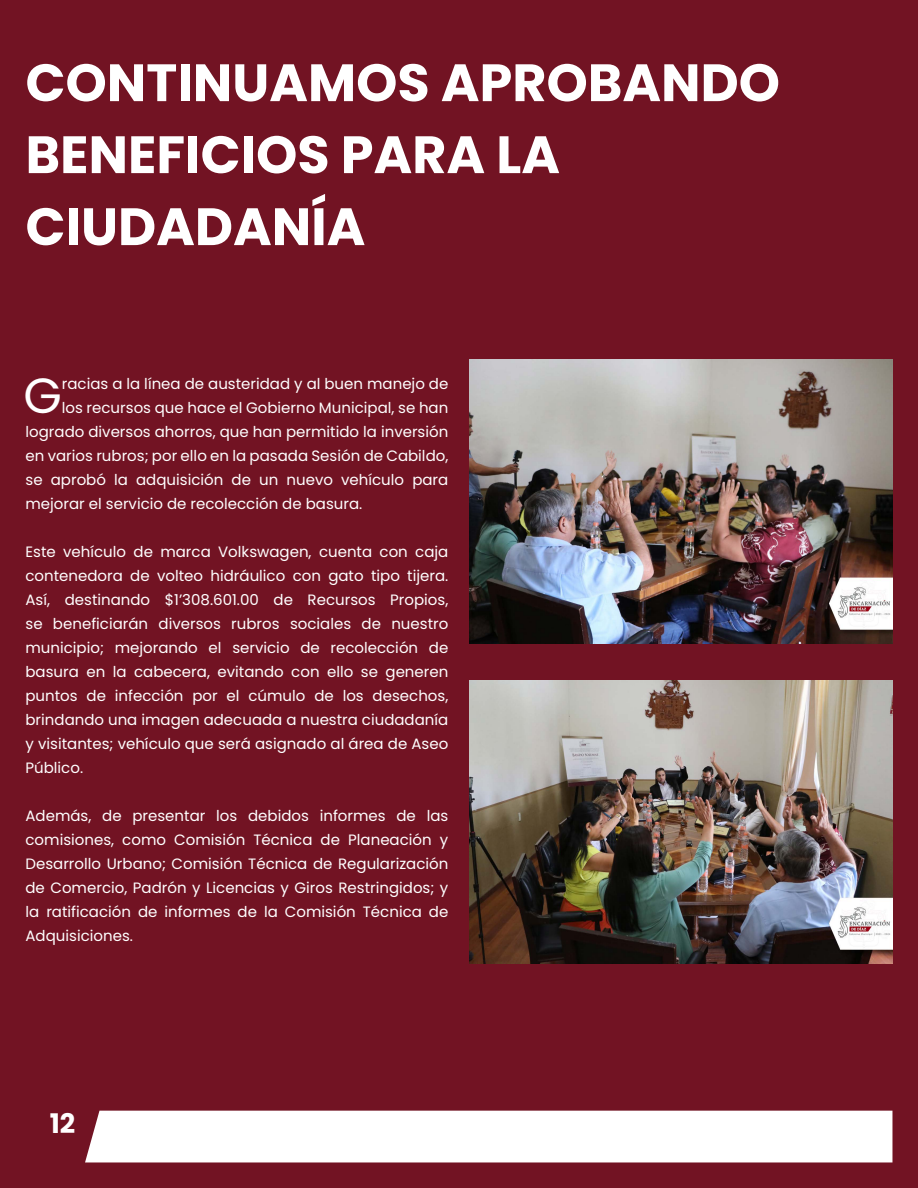
<style>
.page{position:relative;width:918px;height:1188px;background:#721323}
.page>*{position:absolute;margin:0;border:0;box-sizing:border-box;transform-origin:0 0}
.t1{font:700 52.5px/72px "Poppins";color:#fff}
.t2{font:49.5px "Poppins";color:#fff}
.t3{font:700 27px "Poppins";color:#fff}
.t4{font:15px/24px "Poppins";color:#fff;text-align:justify}
.s1{font-weight:900;font-size:22.5px;color:#000}
</style>
<div class="page">
<div style="left:85px;top:1111px;width:807px;height:51px;background:#fff"></div>
<img style="left:470px;top:360px;width:422px;height:283px">
<img style="left:470px;top:680px;width:422px;height:284px">
<h1 class="t1" style="left:26px;top:47px;width:756px">CONTINUAMOS APROBANDO<br>BENEFICIOS PARA LA<br>CIUDADANÍA</h1>
<h2 class="t2" style="left:23px;top:367px;width:40px">G</h2>
<p class="t4" style="left:62px;top:372px;width:388px">racias a la línea de austeridad y al buen manejo de</p>
<p class="t4" style="left:62px;top:396px;width:388px">los recursos que hace el Gobierno Municipal, se han</p>
<p class="t4" style="left:26px;top:420px;width:424px">logrado diversos ahorros, que han permitido la inversión</p>
<p class="t4" style="left:26px;top:444px;width:424px">en varios rubros; por ello en la pasada Sesión de Cabildo,</p>
<p class="t4" style="left:26px;top:468px;width:424px">se aprobó la adquisición de un nuevo vehículo para</p>
<p class="t4" style="left:26px;top:492px;width:338px">mejorar el servicio de recolección de basura.</p>
<p class="t4" style="left:26px;top:540px;width:424px">Este vehículo de marca Volkswagen, cuenta con caja contenedora de volteo hidráulico con gato tipo tijera.<br>Así, destinando $1’308.601.00 de Recursos Propios, se beneficiarán diversos rubros sociales de nuestro municipio; mejorando el servicio de recolección de basura en la cabecera, evitando con ello se generen puntos de infección por el cúmulo de los desechos, brindando una imagen adecuada a nuestra ciudadanía y visitantes; vehículo que será asignado al área de Aseo Público.</p>
<p class="t4" style="left:26px;top:804px;width:424px">Además, de presentar los debidos informes de las comisiones, como Comisión Técnica de Planeación y Desarrollo Urbano; Comisión Técnica de Regularización de Comercio, Padrón y Licencias y Giros Restringidos; y la ratificación de informes de la Comisión Técnica de Adquisiciones.</p>
<h3 class="t3" style="left:50px;top:1108px;width:27px">12<span class="s1">12</span></h3>
</div>
